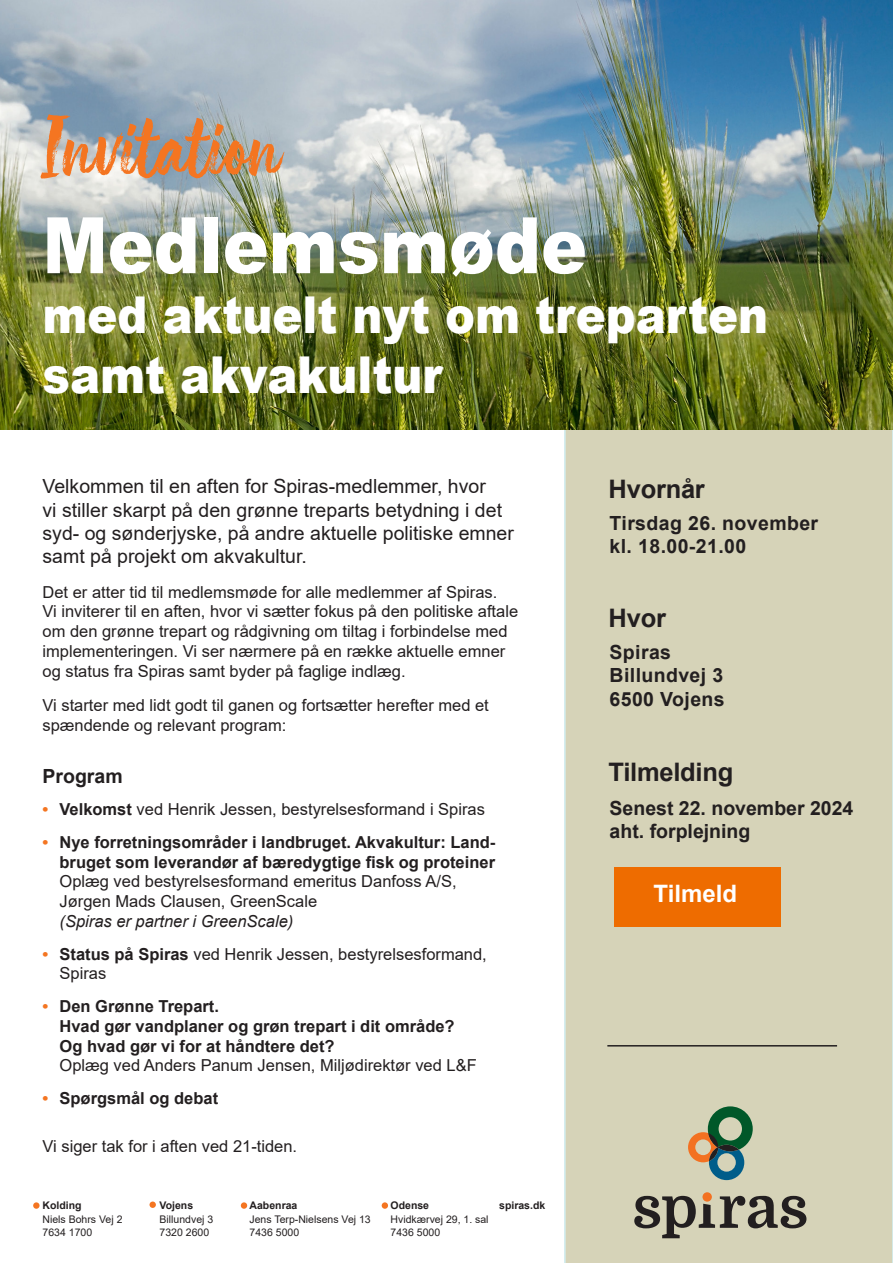
<style>
.page{position:relative;width:893px;height:1263px;background:#fff}
.page>*{position:absolute;margin:0;border:0;box-sizing:border-box;transform-origin:0 0}
.Master_Page_Header{font:81px "The Friday Stroke";color:#f47521}
.Master_Page_Header-2{font:900 78px "Arial";color:#fff;scale:.88 1}
.Master_Page_Header-3{font:900 50.85px/60px "Arial";color:#fff;scale:.88 1}
.Master_Page_Subhead{font:700 25.5px "Arial";letter-spacing:-.01em;color:#231f20}
.t1{font:700 24px "Arial";color:#fff}
.t2{font:19.5px/23.4px "Arial";color:#231f20}
.Brødtekst_margin{font:700 19.5px/23.4px "Arial";letter-spacing:.02em;color:#231f20}
.Brødtekst_margin-2{font:700 19.5px/23.4px "Arial";color:#231f20}
.t3{font:16.5px/19.8px "Arial";color:#231f20}
.t4{font:700 16.5px/19.8px "Arial";color:#231f20}
.List_Paragraph{font:10.5px "Arial";color:#231f20}
.List_Paragraph-2{font:700 10.5px "Arial";color:#231f20}
.s1{font-weight:700;color:#f47521}
.s2{font-weight:700}
.s3{color:#f47521}
.s4{font-weight:400}
.s5{font-weight:400;font-style:italic}
</style>
<div class="page">
<div style="left:564px;top:429px;width:329px;height:834px;background:#d6d3b8"></div>
<img style="left:0;top:0;width:893px;height:429px">
<div style="left:614px;top:867px;width:167px;height:60px;background:#ee6c00"></div>
<hr style="left:607px;top:1045px;width:230px;height:1px;background:#231f20">
<div style="left:150px;top:1201px;width:6px;height:7px;background:#f47521;border-radius:50%"></div>
<div style="left:33px;top:1202px;width:7px;height:7px;background:#f47521;border-radius:50%"></div>
<div style="left:241px;top:1202px;width:6px;height:7px;background:#f47521;border-radius:50%"></div>
<div style="left:382px;top:1202px;width:6px;height:7px;background:#f47521;border-radius:50%"></div>
<svg style="left:688px;top:1106px;width:65px;height:74px;background:#8b9b81"></svg>
<svg style="left:634px;top:1196px;width:172px;height:42px;background:#928f7e"></svg>
<div style="left:702px;top:1192px;width:10px;height:9px;background:#f37121;border-radius:50%"></div>
<p class="Master_Page_Header" style="left:43px;top:98px;width:241px">Invitation</p>
<p class="Master_Page_Header-2" style="left:43px;top:189px;width:620px">Medlemsmøde</p>
<p class="Master_Page_Header-3" style="left:43px;top:283px;width:826px">med aktuelt nyt om treparten samt akvakultur</p>
<p class="t2" style="left:43px;top:474px;width:445px">Velkommen til en aften for Spiras-medlemmer, hvor</p>
<p class="Master_Page_Subhead" style="left:609px;top:471px;width:98px">Hvornår</p>
<p class="t2" style="left:43px;top:498px;width:473px">vi stiller skarpt på den grønne treparts betydning i det syd- og sønderjyske, på andre aktuelle politiske emner samt på projekt om akvakultur.</p>
<p class="t3" style="left:43px;top:582px;width:477px">Det er atter tid til medlemsmøde for alle medlemmer af Spiras.<br>Vi inviterer til en aften, hvor vi sætter fokus på den politiske aftale om den grønne trepart og rådgivning om tiltag i forbindelse med implementeringen. Vi ser nærmere på en række aktuelle emner og status fra Spiras samt byder på faglige indlæg.</p>
<p class="t3" style="left:43px;top:695px;width:448px">Vi starter med lidt godt til ganen og fortsætter herefter med et spændende og relevant program:</p>
<p class="Brødtekst_margin-2" style="left:43px;top:764px;width:82px">Program</p>
<p class="t3" style="left:43px;top:799px;width:444px"><span class="s1">•</span> <span class="s2">Velkomst</span> ved Henrik Jessen, bestyrelsesformand i Spiras</p>
<p class="t4" style="left:60px;top:832px;width:437px;text-indent:-17px"><span class="s3">•</span> Nye forretningsområder i landbruget. Akvakultur: Land&shy;bruget som leverandør af bæredygtige fisk og proteiner <span class="s4">Oplæg ved bestyrelsesformand emeritus Danfoss A/S, Jørgen Mads Clausen, GreenScale<br></span><span class="s5">(Spiras er partner i GreenScale)</span></p>
<p class="t3" style="left:60px;top:944px;width:429px;text-indent:-17px"><span class="s1">•</span> <span class="s2">Status på Spiras</span> ved Henrik Jessen, bestyrelsesformand,<br>Spiras</p>
<p class="t4" style="left:60px;top:996px;width:419px;text-indent:-17px"><span class="s3">•</span> Den Grønne Trepart.<br>Hvad gør vandplaner og grøn trepart i dit område?<br>Og hvad gør vi for at håndtere det?<br><span class="s4">Oplæg ved Anders Panum Jensen, Miljødirektør ved L&amp;F</span></p>
<p class="t4" style="left:43px;top:1088px;width:177px"><span class="s3">•</span> Spørgsmål og debat</p>
<p class="t3" style="left:43px;top:1136px;width:256px">Vi siger tak for i aften ved 21-tiden.</p>
<p class="Brødtekst_margin" style="left:610px;top:511px;width:210px">Tirsdag 26. november kl. 18.00-21.00</p>
<p class="Master_Page_Subhead" style="left:609px;top:600px;width:59px">Hvor</p>
<p class="Brødtekst_margin" style="left:610px;top:641px;width:117px">Spiras<br>Billundvej 3<br>6500 Vojens</p>
<p class="Master_Page_Subhead" style="left:609px;top:754px;width:126px">Tilmelding</p>
<p class="Brødtekst_margin-2" style="left:610px;top:796px;width:245px">Senest 22. november 2024 aht. forplejning</p>
<p class="t1" style="left:653px;top:876px;width:85px">Tilmeld</p>
<p class="List_Paragraph-2" style="left:43px;top:1198px;width:41px">Kolding</p>
<p class="List_Paragraph-2" style="left:160px;top:1198px;width:35px">Vojens</p>
<p class="List_Paragraph-2" style="left:250px;top:1198px;width:49px">Aabenraa</p>
<p class="List_Paragraph-2" style="left:391px;top:1198px;width:40px">Odense</p>
<p class="List_Paragraph-2" style="left:499px;top:1198px;width:48px">spiras.dk</p>
<p class="List_Paragraph" style="left:43px;top:1211px;width:81px">Niels Bohrs Vej 2</p>
<p class="List_Paragraph" style="left:160px;top:1211px;width:55px">Billundvej 3</p>
<p class="List_Paragraph" style="left:250px;top:1211px;width:123px">Jens Terp-Nielsens Vej 13</p>
<p class="List_Paragraph" style="left:391px;top:1211px;width:100px">Hvidkærvej 29, 1. sal</p>
<p class="List_Paragraph" style="left:43px;top:1225px;width:51px">7634 1700</p>
<p class="List_Paragraph" style="left:160px;top:1225px;width:51px">7320 2600</p>
<p class="List_Paragraph" style="left:250px;top:1225px;width:51px">7436 5000</p>
<p class="List_Paragraph" style="left:391px;top:1225px;width:51px">7436 5000</p>
</div>
